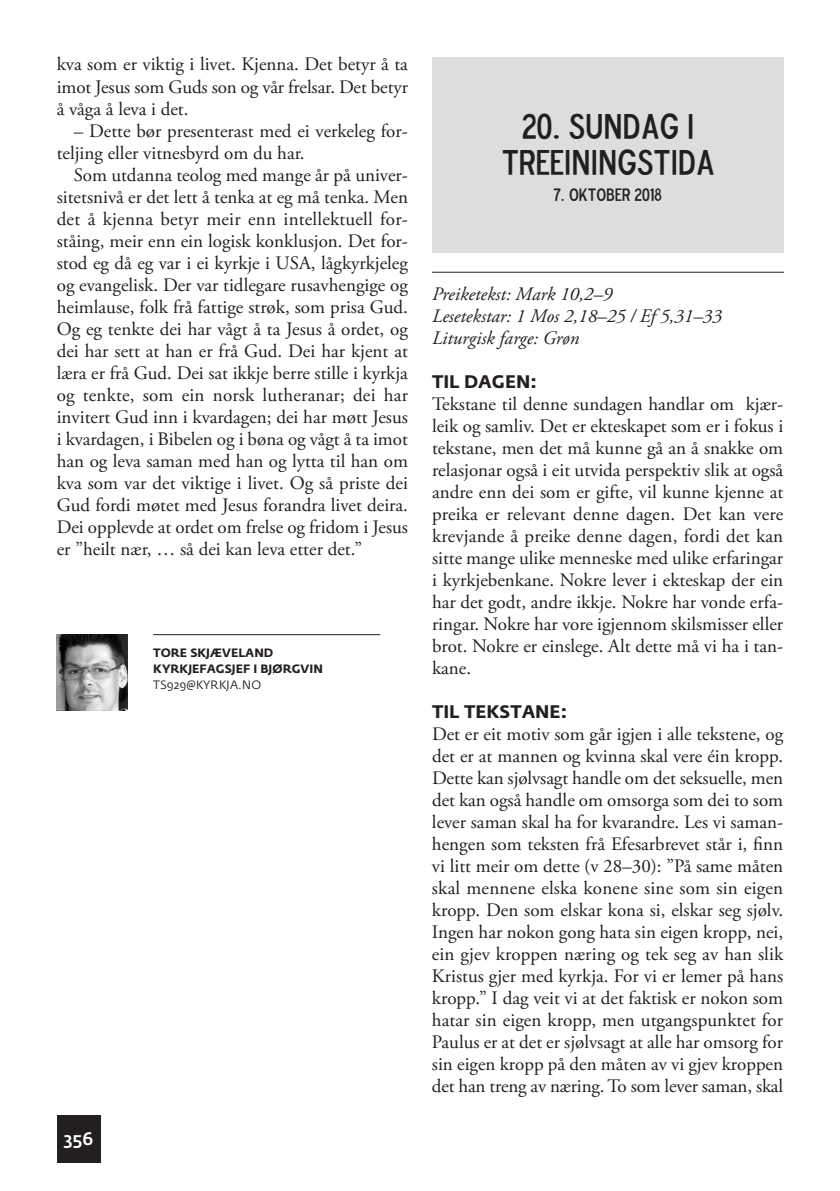
<style>
.page{position:relative;width:840px;height:1191px;background:#fff}
.page>*{position:absolute;margin:0;border:0;box-sizing:border-box;transform-origin:0 0}
.t1{font:36px/36px "Blue Highway D Type";color:#231f20;text-align:center}
.t2{font:19px/22px "Adobe Garamond Pro";color:#231f20;text-align:justify}
.t3{font:italic 19px/22px "Adobe Garamond Pro";color:#231f20}
.t4{font:700 18px "Fedra Sans";color:#231f20}
.t5{font:18px "Blue Highway D Type";color:#231f20}
.t6{font:500 18px "Fedra Sans";color:#fff}
.t7{font:700 12px/16px "Fedra Sans";color:#231f20}
.t8{font:12px "Fedra Sans";color:#231f20}
</style>
<div class="page">
<div style="left:57px;top:1115px;width:43px;height:47px;background:#231f20"></div>
<img style="left:57px;top:634px;width:70px;height:76px">
<hr style="left:153px;top:634px;width:227px;height:1px;background:#231f20">
<div style="left:432px;top:57px;width:350px;height:195px;background:#dcdddf"></div>
<hr style="left:432px;top:272px;width:351px;height:1px;background:#231f20">
<p class="t2" style="left:57px;top:55px;width:352px">kva som er viktig i livet. Kjenna. Det betyr å ta imot Jesus som Guds son og vår frelsar. Det betyr å våga å leva i det.</p>
<p class="t2" style="left:57px;top:121px;width:352px;text-indent:17px">– Dette bør presenterast med ei verkeleg for&shy;teljing eller vitnesbyrd om du har.</p>
<p class="t2" style="left:57px;top:165px;width:352px;text-indent:17px">Som utdanna teolog med mange år på univer&shy;sitetsnivå er det lett å tenka at eg må tenka. Men det å kjenna betyr meir enn intellektuell for&shy;ståing, meir enn ein logisk konklusjon. Det for&shy;stod eg då eg var i ei kyrkje i USA, lågkyrkjeleg og evangelisk. Der var tidlegare rusavhengige og heimlause, folk frå fattige strøk, som prisa Gud.<br>Og eg tenkte dei har vågt å ta Jesus å ordet, og dei har sett at han er frå Gud. Dei har kjent at læra er frå Gud. Dei sat ikkje berre stille i kyrkja og tenkte, som ein norsk lutheranar; dei har invitert Gud inn i kvardagen; dei har møtt Jesus i kvardagen, i Bibelen og i bøna og vågt å ta imot han og leva saman med han og lytta til han om kva som var det viktige i livet. Og så priste dei Gud fordi møtet med Jesus forandra livet deira.<br>Dei opplevde at ordet om frelse og fridom i Jesus er ”heilt nær, … så dei kan leva etter det.”</p>
<p class="t7" style="left:153px;top:646px;width:171px">TORE SKJÆVELAND<br>KYRKJEFAGSJEF I BJØRGVIN</p>
<p class="t8" style="left:153px;top:680px;width:109px">TS929@KYRKJA.NO</p>
<p class="t6" style="left:64px;top:1131px;width:31px">356</p>
<h1 class="t1" style="left:501px;top:108px;width:214px">20. SUNDAG I<br>TREEININGSTIDA</h1>
<p class="t5" style="left:553px;top:183px;width:109px">7. OKTOBER 2018</p>
<p class="t3" style="left:432px;top:285px;width:291px">Preiketekst: Mark 10,2–9<br>Lesetekstar: 1 Mos 2,18–25 / Ef 5,31–33<br>Liturgisk farge: Grøn</p>
<p class="t4" style="left:432px;top:375px;width:106px">TIL DAGEN:</p>
<p class="t2" style="left:432px;top:395px;width:352px">Tekstane til denne sundagen handlar om kjær&shy;leik og samliv. Det er ekteskapet som er i fokus i tekstane, men det må kunne gå an å snakke om relasjonar også i eit utvida perspektiv slik at også andre enn dei som er gifte, vil kunne kjenne at preika er relevant denne dagen. Det kan vere krevjande å preike denne dagen, fordi det kan sitte mange ulike menneske med ulike erfaringar i kyrkjebenkane. Nokre lever i ekteskap der ein har det godt, andre ikkje. Nokre har vonde erfa&shy;ringar. Nokre har vore igjennom skilsmisser eller brot. Nokre er einslege. Alt dette må vi ha i tan&shy;kane.</p>
<p class="t4" style="left:432px;top:705px;width:137px">TIL TEKSTANE:</p>
<p class="t2" style="left:431px;top:725px;width:352px">Det er eit motiv som går igjen i alle tekstene, og det er at mannen og kvinna skal vere éin kropp.<br>Dette kan sjølvsagt handle om det seksuelle, men det kan også handle om omsorga som dei to som lever saman skal ha for kvarandre. Les vi saman&shy;hengen som teksten frå Efesarbrevet står i, finn vi litt meir om dette (v 28–30): ”På same måten skal mennene elska konene sine som sin eigen kropp. Den som elskar kona si, elskar seg sjølv.<br>Ingen har nokon gong hata sin eigen kropp, nei, ein gjev kroppen næring og tek seg av han slik Kristus gjer med kyrkja. For vi er lemer på hans kropp.” I dag veit vi at det faktisk er nokon som hatar sin eigen kropp, men utgangspunktet for Paulus er at det er sjølvsagt at alle har omsorg for sin eigen kropp på den måten av vi gjev kroppen det han treng av næring. To som lever saman, skal</p>
</div>
